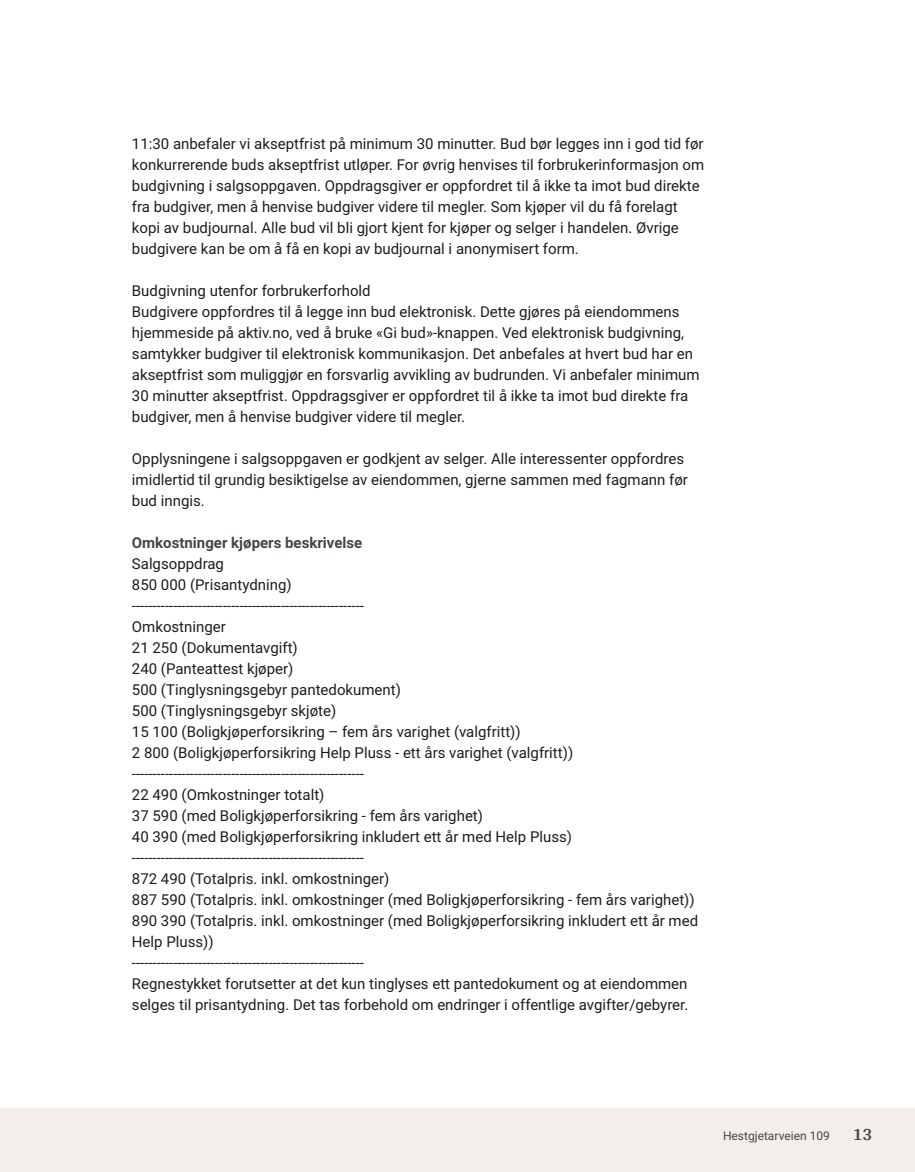
<style>
.page{position:relative;width:915px;height:1172px;background:#fff}
.page>*{position:absolute;margin:0;border:0;box-sizing:border-box;transform-origin:0 0}
.t1{font:700 18px "Arya";color:#414749}
.t2{font:15px/21px "Roboto Vitec";color:#1d1d1b}
.t3{font:700 15px "Roboto Vitec";color:#414749}
.t4{font:12px "Roboto Vitec";color:#414749}
</style>
<div class="page">
<div style="left:0;top:1108px;width:914px;height:64px;background:#f2eeea"></div>
<p class="t2" style="left:132px;top:132px;width:573px">11:30 anbefaler vi akseptfrist på minimum 30 minutter. Bud bør legges inn i god tid før konkurrerende buds akseptfrist utløper. For øvrig henvises til forbrukerinformasjon om budgivning i salgsoppgaven. Oppdragsgiver er oppfordret til å ikke ta imot bud direkte fra budgiver, men å henvise budgiver videre til megler. Som kjøper vil du få forelagt kopi av budjournal. Alle bud vil bli gjort kjent for kjøper og selger i handelen. Øvrige budgivere kan be om å få en kopi av budjournal i anonymisert form.</p>
<p class="t2" style="left:132px;top:279px;width:569px">Budgivning utenfor forbrukerforhold<br>Budgivere oppfordres til å legge inn bud elektronisk. Dette gjøres på eiendommens hjemmeside på aktiv.no, ved å bruke «Gi bud»‑knappen. Ved elektronisk budgivning, samtykker budgiver til elektronisk kommunikasjon. Det anbefales at hvert bud har en akseptfrist som muliggjør en forsvarlig avvikling av budrunden. Vi anbefaler minimum 30 minutter akseptfrist. Oppdragsgiver er oppfordret til å ikke ta imot bud direkte fra budgiver, men å henvise budgiver videre til megler.</p>
<p class="t2" style="left:132px;top:447px;width:557px">Opplysningene i salgsoppgaven er godkjent av selger. Alle interessenter oppfordres imidlertid til grundig besiktigelse av eiendommen, gjerne sammen med fagmann før bud inngis.</p>
<p class="t3" style="left:132px;top:532px;width:232px">Omkostninger kjøpers beskrivelse</p>
<p class="t2" style="left:132px;top:552px;width:567px">Salgsoppdrag<br>850 000 (Prisantydning)<br>‑‑‑‑‑‑‑‑‑‑‑‑‑‑‑‑‑‑‑‑‑‑‑‑‑‑‑‑‑‑‑‑‑‑‑‑‑‑‑‑‑---------------<br>Omkostninger<br>21 250 (Dokumentavgift)<br>240 (Panteattest kjøper)<br>500 (Tinglysningsgebyr pantedokument)<br>500 (Tinglysningsgebyr skjøte)<br>15 100 (Boligkjøperforsikring – fem års varighet (valgfritt))<br>2 800 (Boligkjøperforsikring Help Pluss ‑ ett års varighet (valgfritt)) ‑‑‑‑‑‑‑‑‑‑‑‑‑‑‑‑‑‑‑‑‑‑‑‑‑‑‑‑‑‑‑‑‑‑‑‑‑‑‑‑‑---------------<br>22 490 (Omkostninger totalt)<br>37 590 (med Boligkjøperforsikring ‑ fem års varighet)<br>40 390 (med Boligkjøperforsikring inkludert ett år med Help Pluss) ‑‑‑‑‑‑‑‑‑‑‑‑‑‑‑‑‑‑‑‑‑‑‑‑‑‑‑‑‑‑‑‑‑‑‑‑‑‑‑‑‑---------------<br>872 490 (Totalpris. inkl. omkostninger)<br>887 590 (Totalpris. inkl. omkostninger (med Boligkjøperforsikring ‑ fem års varighet))<br>890 390 (Totalpris. inkl. omkostninger (med Boligkjøperforsikring inkludert ett år med Help Pluss))<br>‑‑‑‑‑‑‑‑‑‑‑‑‑‑‑‑‑‑‑‑‑‑‑‑‑‑‑‑‑‑‑‑‑‑‑‑‑‑‑‑‑---------------<br>Regnestykket forutsetter at det kun tinglyses ett pantedokument og at eiendommen selges til prisantydning. Det tas forbehold om endringer i offentlige avgifter/gebyrer.</p>
<p class="t4" style="left:722px;top:1127px;width:108px">Hestgjetarveien 109</p>
<p class="t1" style="left:852px;top:1123px;width:21px">13</p>
</div>
